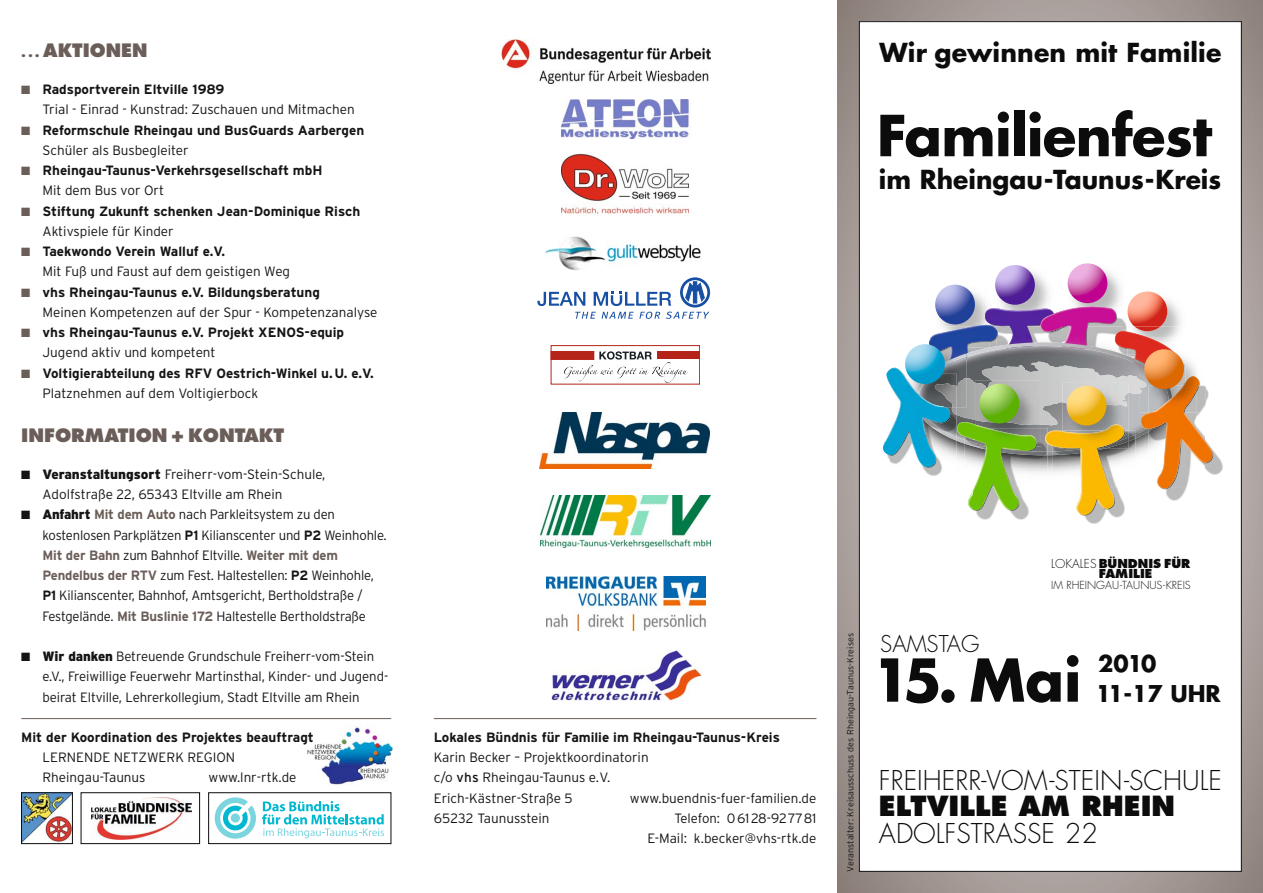
<style>
.page{position:relative;width:1263px;height:893px;background:#fff}
.page>*{position:absolute;margin:0;border:0;box-sizing:border-box;transform-origin:0 0}
.t1{font:700 57.45px "Futura";color:#0d0c0c}
.t2{font:700 55.05px "Futura";letter-spacing:-.015em;color:#0d0c0c}
.t3{font:800 27px "Futura";color:#0d0c0c}
.t4{font:300 26.55px "Futura";color:#0d0c0c}
.t5{font:700 25.5px "Futura";letter-spacing:.005em;color:#0d0c0c}
.t6{font:700 22.5px "Futura";color:#0d0c0c}
.t7{font:300 22.5px "Futura";color:#0d0c0c}
.t8{font:800 18px "Futura";color:#6b5e59}
.t9{font:300 13.5px/20.2px "Interstate";letter-spacing:-.005em;color:#151515}
.t10{font:700 13.5px/20.2px "Interstate";color:#151515}
.t11{font:800 12px/10.8px "Futura";color:#0d0c0c}
.t12{font:300 10.8px "Futura";color:#151515}
.t13{font:300 9px "Interstate";letter-spacing:.005em;color:#151515}
.s1{font-size:12px}
.s2{color:#6b5e59}
.s3{font-weight:700}
.s4{font-weight:300}
.s5{font-weight:900}
.s6{font-weight:700;color:#6b5e59}
.s7{font-weight:400}
.s8{font-weight:300;color:#151515}
</style>
<div class="page">
<img style="left:307px;top:725px;width:86px;height:60px">
<svg style="left:838px;top:0;width:425px;height:893px;background:#9e938f"></svg>
<div style="left:859px;top:22px;width:382px;height:849px;background:#fff"></div>
<img style="left:943px;top:284px;width:27px;height:7px">
<svg style="left:935px;top:285px;width:40px;height:39px"></svg>
<img style="left:995px;top:265px;width:53px;height:26px">
<svg style="left:995px;top:265px;width:40px;height:40px"></svg>
<svg style="left:1068px;top:263px;width:39px;height:40px"></svg>
<img style="left:980px;top:518px;width:45px;height:2px">
<img style="left:1085px;top:518px;width:18px;height:6px">
<img style="left:1216px;top:454px;width:7px;height:21px">
<svg style="left:883px;top:291px;width:333px;height:227px"></svg>
<img style="left:901px;top:371px;width:44px;height:36px">
<svg style="left:905px;top:344px;width:40px;height:40px"></svg>
<img style="left:23px;top:794px;width:48px;height:48px">
<div style="left:21px;top:792px;width:52px;height:52px;border:1px solid #0d0c0c"></div>
<img style="left:91px;top:797px;width:100px;height:42px">
<div style="left:81px;top:792px;width:119px;height:52px;border:1px solid #0d0c0c"></div>
<svg style="left:262px;top:801px;width:122px;height:37px"></svg>
<svg style="left:215px;top:797px;width:41px;height:42px"></svg>
<div style="left:208px;top:792px;width:183px;height:52px;border:1px solid #0d0c0c"></div>
<svg style="left:537px;top:277px;width:173px;height:42px"></svg>
<img style="left:501px;top:40px;width:210px;height:43px">
<img style="left:546px;top:236px;width:155px;height:35px">
<img style="left:540px;top:412px;width:170px;height:56px">
<img style="left:540px;top:495px;width:171px;height:53px">
<img style="left:546px;top:577px;width:160px;height:53px">
<img style="left:551px;top:650px;width:150px;height:51px">
<img style="left:562px;top:100px;width:128px;height:38px">
<img style="left:562px;top:152px;width:127px;height:64px">
<hr style="left:21px;top:718px;width:370px;height:1px;background:#6b5e59">
<hr style="left:434px;top:718px;width:382px;height:1px;background:#6b5e59">
<div style="left:551px;top:351px;width:43px;height:8px;background:#b52419"></div>
<div style="left:551px;top:351px;width:43px;height:9px;border:1px solid #b52419"></div>
<div style="left:657px;top:351px;width:43px;height:8px;background:#b52419"></div>
<div style="left:551px;top:345px;width:149px;height:39px;border:1px solid #b52419"></div>
<svg style="left:564px;top:351px;width:124px;height:32px"></svg>
<h3 class="t8" style="left:21px;top:43px;width:128px"><span class="s1">. . .</span> AKTIONEN</h3>
<p class="t9" style="left:43px;top:80px;width:314px;text-indent:-21px"><span class="s2">■</span> <span class="s3">Radsportverein Eltville 1989<br></span>Trial - Einrad - Kunstrad: Zuschauen und Mitmachen</p>
<p class="t10" style="left:43px;top:121px;width:323px;text-indent:-21px"><span class="s2">■</span> Reformschule Rheingau und BusGuards Aarbergen<br><span class="s4">Schüler als Busbegleiter</span></p>
<p class="t10" style="left:43px;top:161px;width:281px;text-indent:-21px"><span class="s2">■</span> Rheingau-Taunus-Verkehrsgesellschaft mbH<br><span class="s4">Mit dem Bus vor Ort</span></p>
<p class="t10" style="left:43px;top:202px;width:319px;text-indent:-21px"><span class="s2">■</span> Stiftung Zukunft schenken Jean-Dominique Risch<br><span class="s4">Aktivspiele für Kinder</span></p>
<p class="t9" style="left:43px;top:242px;width:249px;text-indent:-21px"><span class="s2">■</span> <span class="s3">Taekwondo Verein Walluf e.V.<br></span>Mit Fuß und Faust auf dem geistigen Weg</p>
<p class="t9" style="left:43px;top:283px;width:336px;text-indent:-21px"><span class="s2">■</span> <span class="s3">vhs Rheingau-Taunus e.V. Bildungsberatung<br></span>Meinen Kompetenzen auf der Spur - Kompetenzanalyse</p>
<p class="t10" style="left:43px;top:323px;width:303px;text-indent:-21px"><span class="s2">■</span> vhs Rheingau-Taunus e.V. Projekt XENOS-equip<br><span class="s4">Jugend aktiv und kompetent</span></p>
<p class="t10" style="left:43px;top:364px;width:333px;text-indent:-21px"><span class="s2">■</span> Voltigierabteilung des RFV Oestrich-Winkel u.U. e.V.<br><span class="s4">Platznehmen auf dem Voltigierbock</span></p>
<h3 class="t8" style="left:21px;top:427px;width:265px">INFORMATION + KONTAKT</h3>
<p class="t9" style="left:43px;top:465px;width:285px;text-indent:-21px">■ <span class="s5">Veranstaltungsort</span> Freiherr-vom-Stein-Schule,<br>Adolfstraße 22, 65343 Eltville am Rhein</p>
<p class="t9" style="left:43px;top:506px;width:346px;text-indent:-21px">■ <span class="s5">Anfahrt</span> <span class="s6">Mit dem Auto</span> nach Parkleitsystem zu den kostenlosen Parkplätzen <span class="s3">P1</span> Kilianscenter und <span class="s3">P2</span> Weinhohle.<br><span class="s6">Mit der Bahn</span> zum Bahnhof Eltville. <span class="s6">Weiter mit dem Pendelbus der RTV</span> zum Fest. Haltestellen: <span class="s3">P2</span> Weinhohle, <span class="s3">P1</span> Kilianscenter, Bahnhof, Amtsgericht, Bertholdstraße / Festgelände. <span class="s6">Mit Buslinie 172</span> Haltestelle Bertholdstraße</p>
<p class="t9" style="left:43px;top:647px;width:347px;text-indent:-21px">■ <span class="s5">Wir danken</span> Betreuende Grundschule Freiherr-vom-Stein e.V., Freiwillige Feuerwehr Martinsthal, Kinder- und Jugend&shy;beirat Eltville, Lehrerkollegium, Stadt Eltville am Rhein</p>
<p class="t10" style="left:21px;top:728px;width:294px">Mit der Koordination des Projektes beauftragt</p>
<p class="t9" style="left:43px;top:748px;width:194px">LERNENDE NETZWERK REGION<br>Rheingau-Taunus</p>
<p class="t9" style="left:209px;top:769px;width:89px">www.lnr-rtk.de</p>
<h3 class="t5" style="left:879px;top:41px;width:343px">Wir gewinnen mit Familie</h3>
<h2 class="t2" style="left:877px;top:111px;width:337px">Familienfest</h2>
<h3 class="t5" style="left:879px;top:168px;width:344px">im Rheingau-Taunus-Kreis</h3>
<p class="t10" style="left:434px;top:728px;width:348px">Lokales Bündnis für Familie im Rheingau-Taunus-Kreis</p>
<p class="t9" style="left:434px;top:748px;width:216px">Karin Becker – Projektkoordinatorin c/o <span class="s7">vhs</span> Rheingau-Taunus e.V.<br>Erich-Kästner-Straße 5</p>
<p class="t9" style="left:630px;top:789px;width:188px">www.buendnis-fuer-familien.de</p>
<p class="t9" style="left:434px;top:809px;width:117px">65232 Taunusstein</p>
<p class="t9" style="left:648px;top:809px;width:170px;text-align:right">Telefon: 06128-927781<br>E-Mail: k.becker@vhs-rtk.de</p>
<p class="t13" style="left:847px;top:872px;width:240px;rotate:-90deg">Veranstalter: Kreisausschuss des Rheingau-Taunus-Kreises</p>
<p class="t11" style="left:1099px;top:559px;width:93px;text-indent:-48px"><span class="s8">LOKALES</span> BÜNDNIS FÜR<br>FAMILIE</p>
<p class="t12" style="left:1051px;top:580px;width:141px">IM RHEINGAU-TAUNUS-KREIS</p>
<h3 class="t7" style="left:880px;top:634px;width:101px">SAMSTAG</h3>
<h1 class="t1" style="left:872px;top:654px;width:211px">15. Mai</h1>
<h3 class="t6" style="left:1098px;top:654px;width:60px">2010</h3>
<h3 class="t6" style="left:1096px;top:683px;width:126px">11-17 UHR</h3>
<h3 class="t4" style="left:879px;top:768px;width:345px">FREIHERR-VOM-STEIN-SCHULE</h3>
<h3 class="t3" style="left:879px;top:794px;width:298px">ELTVILLE AM RHEIN</h3>
<h3 class="t4" style="left:879px;top:821px;width:220px">ADOLFSTRASSE 22</h3>
</div>
